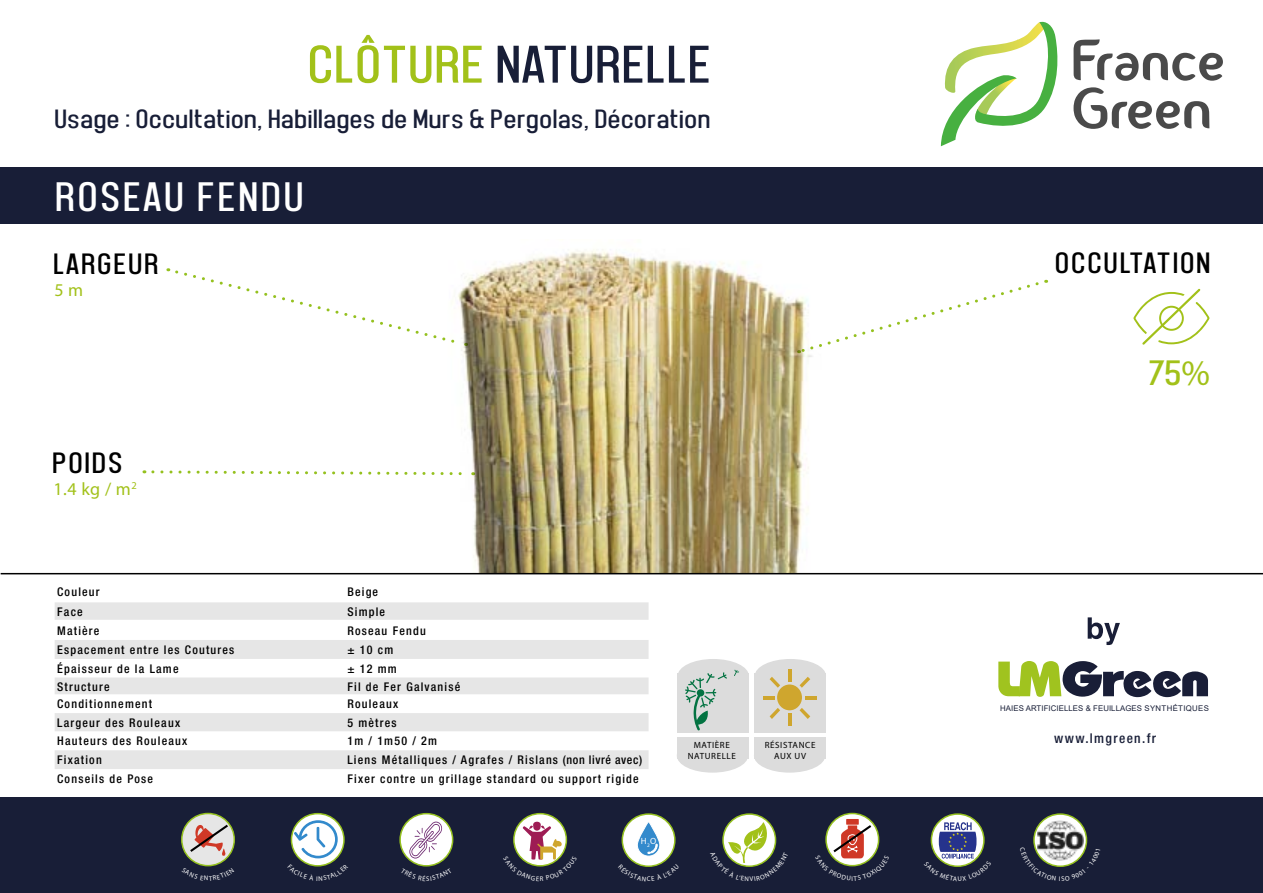
<style>
.page{position:relative;width:1263px;height:893px;background:#fff}
.page>*{position:absolute;margin:0;border:0;box-sizing:border-box;transform-origin:0 0}
.t1{font:54px "Front Page Supplement";letter-spacing:.05em;color:#181e37}
.t2{font:42px "Front Page Supplement";letter-spacing:.1em;color:#fff}
.t3{font:36px "Front Page Supplement";color:#a2c119}
.t4{font:30px "Front Page Supplement";letter-spacing:.1em;color:#000}
.t5{font:27px "Front Page Supplement";letter-spacing:.05em;color:#181e37}
.t6{font:18px "Myriad Pro";color:#a2c119}
.t7{font:500 condensed 13.5px "Helvetica Neue";letter-spacing:.1em;color:#181e37}
.t8{font:500 condensed 12px "Helvetica Neue";letter-spacing:.1em;color:#000}
.t9{font:9px/10.8px "Myriad Pro";letter-spacing:.07em;color:#000;text-align:center}
.t10{font:9px "Myriad Pro";color:#fff}
.t11{font:7.8px "Arial";letter-spacing:.01em;color:#181e37}
.s1{color:#a2c119}
.s2{font-family:"Myriad Pro"}
</style>
<div class="page">
<div style="left:55px;top:602px;width:593px;height:18px;background:#e6e6e6"></div>
<div style="left:55px;top:640px;width:593px;height:19px;background:#e6e6e6"></div>
<div style="left:55px;top:677px;width:593px;height:17px;background:#e6e6e6"></div>
<div style="left:55px;top:713px;width:593px;height:18px;background:#e6e6e6"></div>
<div style="left:55px;top:750px;width:593px;height:19px;background:#e6e6e6"></div>
<div style="left:0;top:168px;width:1263px;height:56px;background:#181e37"></div>
<div style="left:1px;top:798px;width:1262px;height:95px;background:#181e37"></div>
<svg style="left:168px;top:268px;width:207px;height:55px"></svg>
<hr style="left:1px;top:573px;width:1262px;height:1px;background:#000">
<svg style="left:144px;top:470px;width:236px;height:5px"></svg>
<svg style="left:879px;top:280px;width:168px;height:50px"></svg>
<img style="left:380px;top:249px;width:496px;height:324px">
<svg style="left:1133px;top:288px;width:76px;height:57px"></svg>
<svg style="left:998px;top:661px;width:210px;height:36px"></svg>
<svg style="left:1088px;top:617px;width:32px;height:28px"></svg>
<svg style="left:182px;top:813px;width:52px;height:53px"></svg>
<div style="left:181px;top:813px;width:54px;height:53px;border:2px solid #95c11f;border-radius:50%"></div>
<svg style="left:291px;top:814px;width:53px;height:52px"></svg>
<svg style="left:188px;top:823px;width:42px;height:33px"></svg>
<div style="left:400px;top:814px;width:53px;height:52px;background:#fff;border-radius:50%"></div>
<div style="left:399px;top:813px;width:54px;height:53px;border:2px solid #95c11f;border-radius:50%"></div>
<svg style="left:514px;top:814px;width:52px;height:52px"></svg>
<div style="left:622px;top:814px;width:53px;height:52px;background:#fff;border-radius:50%"></div>
<div style="left:621px;top:813px;width:54px;height:54px;border:2px solid #95c11f;border-radius:50%"></div>
<svg style="left:723px;top:814px;width:52px;height:52px"></svg>
<svg style="left:1034px;top:814px;width:52px;height:52px"></svg>
<img style="left:1037px;top:821px;width:47px;height:26px">
<div style="left:1033px;top:813px;width:54px;height:54px;border:2px solid #95c11f;border-radius:50%"></div>
<svg style="left:826px;top:813px;width:53px;height:53px"></svg>
<div style="left:846px;top:819px;width:13px;height:6px;background:#cf3826"></div>
<svg style="left:931px;top:814px;width:53px;height:52px"></svg>
<svg style="left:748px;top:685px;width:1px;height:48px"></svg>
<div style="left:673px;top:655px;width:79px;height:42px;border:7px solid #fff;border-radius:50%"></div>
<div style="left:673px;top:735px;width:78px;height:41px;border:7px solid #fff;border-radius:50%"></div>
<div style="left:750px;top:670px;width:79px;height:66px;background:#fff"></div>
<div style="left:751px;top:655px;width:78px;height:42px;border:7px solid #fff;border-radius:50%"></div>
<div style="left:750px;top:735px;width:78px;height:41px;border:7px solid #fff;border-radius:50%"></div>
<div style="left:677px;top:673px;width:71px;height:60px;background:#dcdcdc"></div>
<div style="left:678px;top:659px;width:71px;height:34px;background:#dcdcdc;border-radius:50%"></div>
<div style="left:677px;top:737px;width:71px;height:21px;background:#dcdcdc"></div>
<div style="left:677px;top:739px;width:71px;height:34px;background:#dcdcdc;border-radius:50%"></div>
<div style="left:754px;top:673px;width:72px;height:60px;background:#dcdcdc"></div>
<div style="left:755px;top:659px;width:71px;height:34px;background:#dcdcdc;border-radius:50%"></div>
<div style="left:754px;top:737px;width:72px;height:21px;background:#dcdcdc"></div>
<div style="left:754px;top:739px;width:71px;height:34px;background:#dcdcdc;border-radius:50%"></div>
<svg style="left:637px;top:822px;width:23px;height:34px"></svg>
<svg style="left:734px;top:670px;width:5px;height:6px"></svg>
<svg style="left:685px;top:672px;width:42px;height:58px"></svg>
<svg style="left:788px;top:670px;width:3px;height:12px"></svg>
<svg style="left:770px;top:677px;width:10px;height:11px"></svg>
<svg style="left:763px;top:696px;width:11px;height:3px"></svg>
<svg style="left:770px;top:708px;width:10px;height:11px"></svg>
<svg style="left:788px;top:714px;width:3px;height:12px"></svg>
<svg style="left:799px;top:708px;width:11px;height:11px"></svg>
<svg style="left:805px;top:696px;width:12px;height:3px"></svg>
<svg style="left:799px;top:677px;width:11px;height:11px"></svg>
<div style="left:777px;top:684px;width:25px;height:26px;background:#cfa62e;border-radius:50%"></div>
<svg style="left:409px;top:822px;width:33px;height:36px"></svg>
<svg style="left:941px;top:21px;width:117px;height:125px"></svg>
<svg style="left:1073px;top:39px;width:150px;height:42px"></svg>
<svg style="left:1073px;top:87px;width:136px;height:42px"></svg>
<svg style="left:290px;top:819px;width:55px;height:48px"></svg>
<svg style="left:513px;top:822px;width:55px;height:45px"></svg>
<svg style="left:636px;top:864px;width:25px;height:3px"></svg>
<svg style="left:722px;top:822px;width:55px;height:45px"></svg>
<svg style="left:1034px;top:847px;width:53px;height:20px"></svg>
<svg style="left:825px;top:823px;width:55px;height:44px"></svg>
<svg style="left:930px;top:822px;width:55px;height:45px"></svg>
<h1 class="t1" style="left:310px;top:33px;width:403px"><span class="s1">CLÔTURE</span> NATURELLE</h1>
<h3 class="t5" style="left:55px;top:103px;width:657px">Usage : Occultation, Habillages de Murs &amp; Pergolas, Décoration</h3>
<h2 class="t2" style="left:57px;top:172px;width:249px">ROSEAU FENDU</h2>
<h3 class="t4" style="left:54px;top:247px;width:106px">LARGEUR</h3>
<h3 class="t6" style="left:54px;top:279px;width:30px">5 m</h3>
<h3 class="t4" style="left:54px;top:446px;width:71px">POIDS</h3>
<h3 class="t6" style="left:54px;top:478px;width:85px">1.4 kg / m<sup>2</sup></h3>
<p class="t8" style="left:57px;top:585px;width:44px">Couleur</p>
<p class="t8" style="left:347px;top:585px;width:32px">Beige</p>
<p class="t8" style="left:57px;top:604px;width:27px">Face</p>
<p class="t8" style="left:347px;top:604px;width:39px">Simple</p>
<p class="t8" style="left:57px;top:623px;width:44px">Matière</p>
<p class="t8" style="left:347px;top:623px;width:80px">Roseau Fendu</p>
<p class="t8" style="left:57px;top:643px;width:179px">Espacement entre les Coutures</p>
<p class="t8" style="left:347px;top:643px;width:47px">± 10 cm</p>
<p class="t8" style="left:57px;top:661px;width:123px">Épaisseur de la Lame</p>
<p class="t8" style="left:347px;top:661px;width:51px">± 12 mm</p>
<p class="t8" style="left:57px;top:679px;width:54px">Structure</p>
<p class="t8" style="left:347px;top:679px;width:114px">Fil de Fer Galvanisé</p>
<p class="t8" style="left:57px;top:697px;width:96px">Conditionnement</p>
<p class="t8" style="left:347px;top:697px;width:52px">Rouleaux</p>
<p class="t8" style="left:57px;top:715px;width:124px">Largeur des Rouleaux</p>
<p class="t8" style="left:347px;top:715px;width:51px">5 mètres</p>
<p class="t8" style="left:57px;top:734px;width:132px">Hauteurs des Rouleaux</p>
<p class="t8" style="left:347px;top:734px;width:91px">1m / 1m50 / 2m</p>
<p class="t8" style="left:57px;top:753px;width:46px">Fixation</p>
<p class="t8" style="left:347px;top:753px;width:296px">Liens Métalliques / Agrafes / Rislans (non livré avec)</p>
<p class="t8" style="left:57px;top:772px;width:97px">Conseils de Pose</p>
<p class="t8" style="left:347px;top:772px;width:293px">Fixer contre un grillage standard ou support rigide</p>
<p class="t10" style="left:641px;top:835px;width:17px">H<sub>2</sub>O</p>
<p class="t9" style="left:688px;top:740px;width:50px">MATIÈRE<br>NATURELLE</p>
<p class="t9" style="left:765px;top:740px;width:52px">RÉSISTANCE<br>AUX UV</p>
<h3 class="t4" style="left:1056px;top:245px;width:156px">OCCULTATION</h3>
<h3 class="t3" style="left:1150px;top:351px;width:62px">75<span class="s2">%</span></h3>
<p class="t11" style="left:1000px;top:702px;width:210px">HAIES ARTIFICIELLES &amp; FEUILLAGES SYNTHÉTIQUES</p>
<p class="t7" style="left:1054px;top:730px;width:103px">www.lmgreen.fr</p>
</div>
